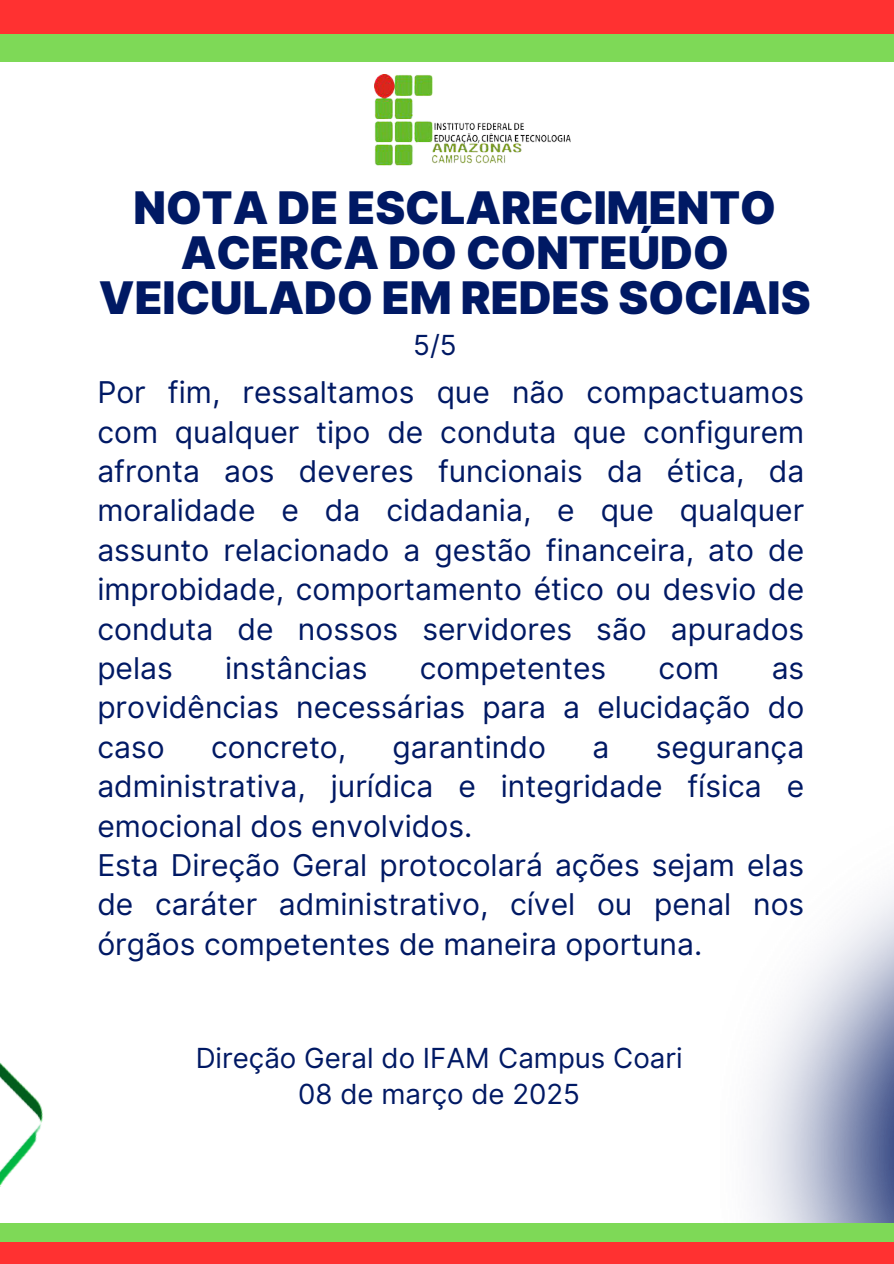
<style>
.page{position:relative;width:894px;height:1264px;background:#fff}
.page>*{position:absolute;margin:0;border:0;box-sizing:border-box;transform-origin:0 0}
.t1{font:900 45px/45px "Inter";color:#001964;text-align:center}
.t2{font:30px/39.3px "Inter";color:#001964;text-align:justify}
.t3{font:27.6px "Inter";color:#001964}
</style>
<div class="page">
<div style="left:0;top:0;width:893px;height:62px;background:#7ed957"></div>
<div style="left:0;top:0;width:893px;height:34px;background:#ff3131"></div>
<img style="left:753px;top:891px;width:140px;height:332px">
<div style="left:0;top:1223px;width:893px;height:40px;background:#7ed957"></div>
<div style="left:0;top:1241px;width:893px;height:22px;background:#ff3131"></div>
<img style="left:374px;top:74px;width:196px;height:92px">
<img style="left:0;top:1062px;width:77px;height:180px">
<p class="t1" style="left:99px;top:185px;width:713px">NOTA DE ESCLARECIMENTO<br>ACERCA DO CONTEÚDO<br>VEICULADO EM REDES SOCIAIS</p>
<p class="t3" style="left:413px;top:329px;width:45px">5/5</p>
<p class="t2" style="left:97px;top:372px;width:708px">Por fim, ressaltamos que não compactuamos com qualquer tipo de conduta que configurem afronta aos deveres funcionais da ética, da moralidade e da cidadania, e que qualquer assunto relacionado a gestão financeira, ato de improbidade, comportamento ético ou desvio de conduta de nossos servidores são apurados pelas</p>
<p class="t2" style="left:225px;top:648px;width:144px">instâncias</p>
<p class="t2" style="left:419px;top:648px;width:188px">competentes</p>
<p class="t2" style="left:658px;top:648px;width:62px">com</p>
<p class="t2" style="left:97px;top:648px;width:708px;text-indent:674px">as providências necessárias para a elucidação do caso</p>
<p class="t2" style="left:211px;top:727px;width:137px">concreto,</p>
<p class="t2" style="left:392px;top:727px;width:155px">garantindo</p>
<p class="t2" style="left:592px;top:727px;width:18px">a</p>
<p class="t2" style="left:97px;top:727px;width:708px;text-indent:558px">segurança administrativa, jurídica e integridade física e emocional dos envolvidos.</p>
<h1 class="t2" style="left:97px;top:845px;width:708px">Esta Direção Geral protocolará ações sejam elas de caráter administrativo, cível ou penal nos órgãos competentes de maneira oportuna.</h1>
<p class="t3" style="left:196px;top:1041px;width:488px">Direção Geral do IFAM Campus Coari</p>
<p class="t3" style="left:298px;top:1077px;width:283px">08 de março de 2025</p>
</div>
